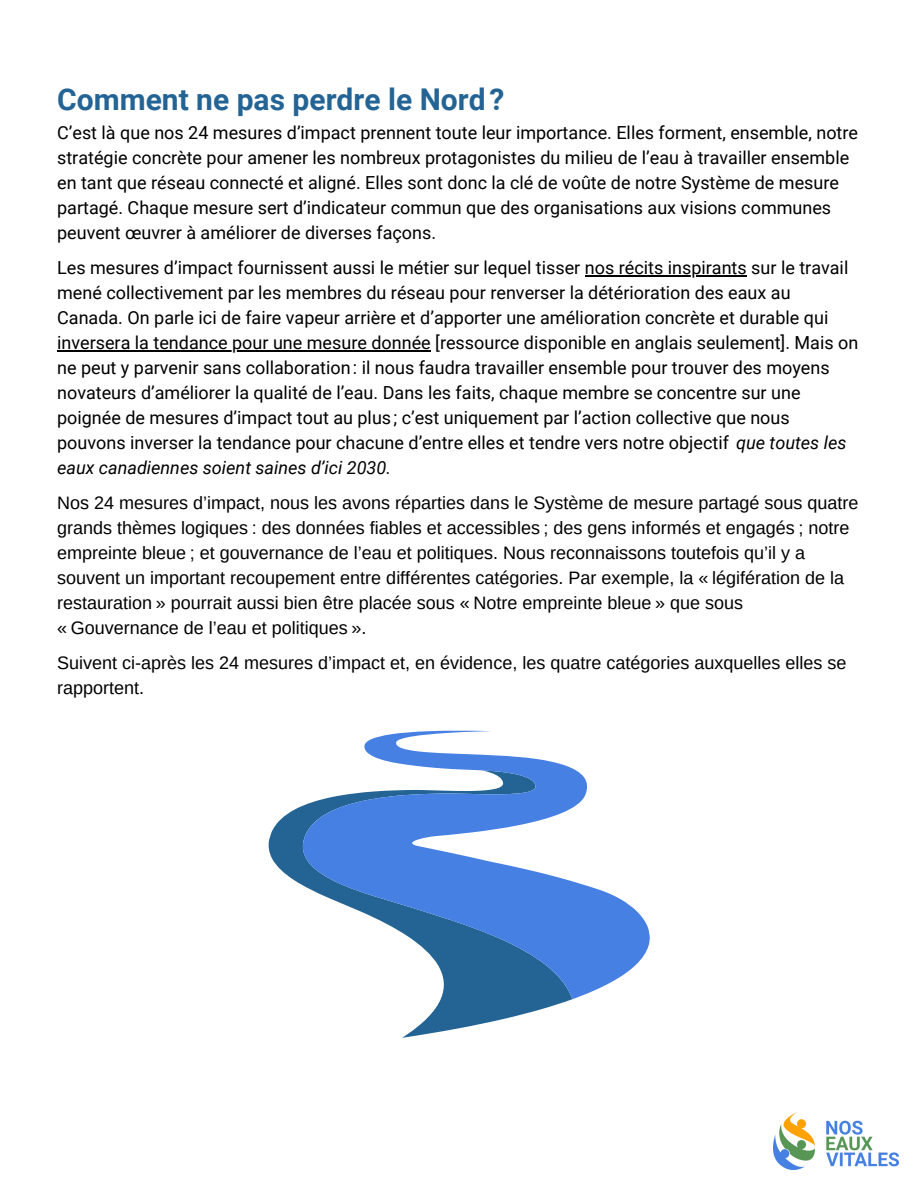
<style>
.page{position:relative;width:918px;height:1188px;background:#fff}
.page>*{position:absolute;margin:0;border:0;box-sizing:border-box;transform-origin:0 0}
.t1{font:700 30px "Roboto";color:#246494}
.t2{font:18px/25px "Roboto";color:#000}
.t3{font:18px/25px "Arimo";color:#000}
.t4{font:italic 18px "Roboto";color:#000}
.s1{font-style:italic}
</style>
<div class="page">
<hr style="left:585px;top:275px;width:162px;height:1px;background:#000">
<hr style="left:57px;top:350px;width:374px;height:1px;background:#000">
<svg style="left:269px;top:805px;width:303px;height:233px"></svg>
<svg style="left:303px;top:731px;width:347px;height:268px"></svg>
<img style="left:774px;top:1112px;width:124px;height:57px">
<h1 class="t1" style="left:57px;top:82px;width:449px">Comment ne pas perdre le Nord?</h1>
<p class="t2" style="left:57px;top:120px;width:802px">C’est là que nos 24 mesures d’impact prennent toute leur importance. Elles forment, ensemble, notre stratégie concrète pour amener les nombreux protagonistes du milieu de l’eau à travailler ensemble en tant que réseau connecté et aligné. Elles sont donc la clé de voûte de notre Système de mesure partagé. Chaque mesure sert d’indicateur commun que des organisations aux visions communes peuvent œuvrer à améliorer de diverses façons.</p>
<p class="t2" style="left:57px;top:255px;width:803px">Les mesures d’impact fournissent aussi le métier sur lequel tisser nos récits inspirants sur le travail mené collectivement par les membres du réseau pour renverser la détérioration des eaux au Canada. On parle ici de faire vapeur arrière et d’apporter une amélioration concrète et durable qui inversera la tendance pour une mesure donnée [ressource disponible en anglais seulement]. Mais on ne peut y parvenir sans collaboration: il nous faudra travailler ensemble pour trouver des moyens novateurs d’améliorer la qualité de l’eau. Dans les faits, chaque membre se concentre sur une poignée de mesures d’impact tout au plus; c’est uniquement par l’action collective que nous pouvons inverser la tendance pour chacune d’entre elles et tendre vers notre objectif <span class="s1">que toutes les</span></p>
<p class="t4" style="left:57px;top:457px;width:335px">eaux canadiennes soient saines d’ici 2030.</p>
<p class="t3" style="left:57px;top:490px;width:803px">Nos 24 mesures d’impact, nous les avons réparties dans le Système de mesure partagé sous quatre grands thèmes logiques : des données fiables et accessibles ; des gens informés et engagés ; notre empreinte bleue ; et gouvernance de l’eau et politiques. Nous reconnaissons toutefois qu’il y a souvent un important recoupement entre différentes catégories. Par exemple, la « légifération de la restauration » pourrait aussi bien être placée sous « Notre empreinte bleue » que sous<br>« Gouvernance de l’eau et politiques ».</p>
<p class="t3" style="left:57px;top:650px;width:791px">Suivent ci-après les 24 mesures d’impact et, en évidence, les quatre catégories auxquelles elles se rapportent.</p>
</div>
